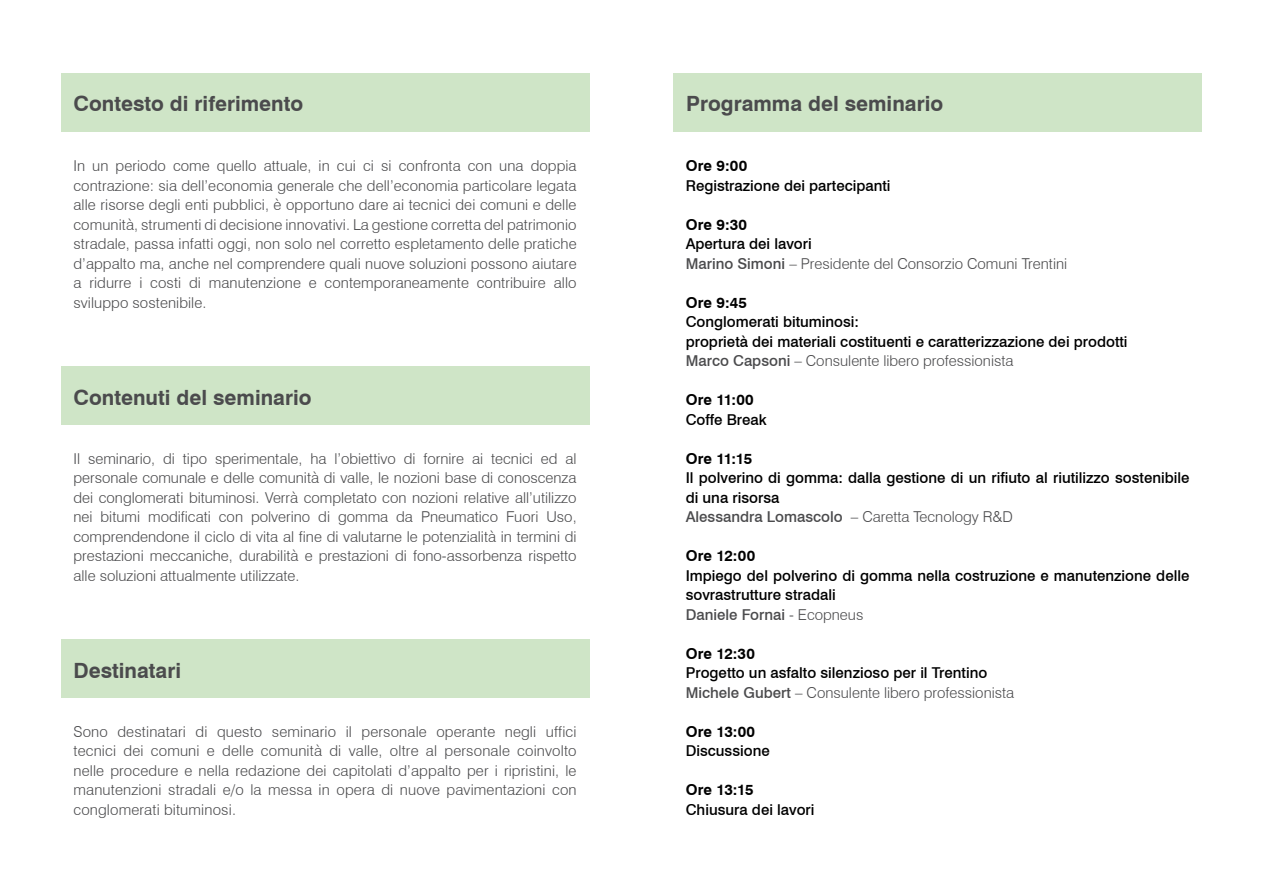
<style>
.page{position:relative;width:1263px;height:893px;background:#fff}
.page>*{position:absolute;margin:0;border:0;box-sizing:border-box;transform-origin:0 0}
.t1{font:700 21px "Swiss 721 BT";color:#4b4b4d}
.t2{font:300 15px/19.5px "Swiss 721 BT";letter-spacing:.005em;color:#4b4b4d;text-align:justify}
.t3{font:500 15px/19.5px "Swiss 721 BT";color:#000}
.t4{font:700 15px "Swiss 721 BT";letter-spacing:.01em;color:#000}
.s1{font-weight:500;color:#000}
.s2{font-weight:500}
.s3{color:#4b4b4d}
.s4{font-weight:300;color:#4b4b4d}
</style>
<div class="page">
<div style="left:61px;top:74px;width:528px;height:58px;background:#cfe5c7"></div>
<div style="left:673px;top:74px;width:529px;height:58px;background:#cfe5c7"></div>
<div style="left:61px;top:366px;width:528px;height:58px;background:#cfe5c7"></div>
<div style="left:61px;top:639px;width:528px;height:59px;background:#cfe5c7"></div>
<h1 class="t1" style="left:73px;top:91px;width:231px">Contesto di riferimento</h1>
<p class="t2" style="left:73px;top:156px;width:505px">In un periodo come quello attuale, in cui ci si confronta con una doppia contrazione: sia dell’economia generale che dell’economia particolare legata alle risorse degli enti pubblici, è opportuno dare ai tecnici dei comuni e delle comunità, strumenti di decisione innovativi. La gestione corretta del patrimonio stradale, passa infatti oggi, non solo nel corretto espletamento delle pratiche d’appalto ma, anche nel comprendere quali nuove soluzioni possono aiutare a ridurre i costi di manutenzione e contemporaneamente contribuire allo sviluppo sostenibile.</p>
<h1 class="t1" style="left:73px;top:385px;width:240px">Contenuti del seminario</h1>
<p class="t2" style="left:73px;top:448px;width:505px">Il seminario, di tipo sperimentale, ha l’obiettivo di fornire ai tecnici ed al personale comunale e delle comunità di valle, le nozioni base di conoscenza dei conglomerati bituminosi. Verrà completato con nozioni relative all’utilizzo nei bitumi modificati con polverino di gomma da Pneumatico Fuori Uso, comprendendone il ciclo di vita al fine di valutarne le potenzialità in termini di prestazioni meccaniche, durabilità e prestazioni di fono-assorbenza rispetto alle soluzioni attualmente utilizzate.</p>
<h1 class="t1" style="left:73px;top:658px;width:109px">Destinatari</h1>
<p class="t2" style="left:73px;top:721px;width:505px">Sono destinatari di questo seminario il personale operante negli uffici tecnici dei comuni e delle comunità di valle, oltre al personale coinvolto nelle procedure e nella redazione dei capitolati d’appalto per i ripristini, le manutenzioni stradali e/o la messa in opera di nuove pavimentazioni con conglomerati bituminosi.</p>
<h1 class="t1" style="left:686px;top:91px;width:259px">Programma del seminario</h1>
<p class="t4" style="left:686px;top:157px;width:63px">Ore 9:00</p>
<p class="t3" style="left:686px;top:175px;width:206px">Registrazione dei partecipanti</p>
<p class="t4" style="left:686px;top:215px;width:63px">Ore 9:30</p>
<p class="t2" style="left:686px;top:234px;width:383px"><span class="s1">Apertura dei lavori<br></span><span class="s2">Marino Simoni</span> – Presidente del Consorzio Comuni Trentini</p>
<p class="t4" style="left:686px;top:293px;width:63px">Ore 9:45</p>
<p class="t3" style="left:686px;top:312px;width:443px">Conglomerati bituminosi:<br>proprietà dei materiali costituenti e caratterizzazione dei prodotti<br><span class="s3">Marco Capsoni</span> <span class="s4">– Consulente libero professionista</span></p>
<p class="t4" style="left:686px;top:391px;width:70px">Ore 11:00</p>
<p class="t3" style="left:686px;top:409px;width:83px">Coffe Break</p>
<p class="t4" style="left:686px;top:449px;width:68px">Ore 11:15</p>
<p class="t3" style="left:686px;top:468px;width:505px">Il polverino di gomma: dalla gestione di un rifiuto al riutilizzo sostenibile di una risorsa<br><span class="s3">Alessandra Lomascolo</span> <span class="s4">– Caretta Tecnology R&amp;D</span></p>
<p class="t4" style="left:686px;top:547px;width:71px">Ore 12:00</p>
<p class="t3" style="left:686px;top:565px;width:505px">Impiego del polverino di gomma nella costruzione e manutenzione delle sovrastrutture stradali<br><span class="s3">Daniele Fornai</span> <span class="s4">- Ecopneus</span></p>
<p class="t4" style="left:686px;top:644px;width:71px">Ore 12:30</p>
<p class="t3" style="left:686px;top:663px;width:330px">Progetto un asfalto silenzioso per il Trentino<br><span class="s3">Michele Gubert</span> <span class="s4">– Consulente libero professionista</span></p>
<p class="t4" style="left:686px;top:722px;width:71px">Ore 13:00</p>
<p class="t3" style="left:686px;top:741px;width:86px">Discussione</p>
<p class="t4" style="left:686px;top:781px;width:69px">Ore 13:15</p>
<p class="t3" style="left:686px;top:799px;width:130px">Chiusura dei lavori</p>
</div>
